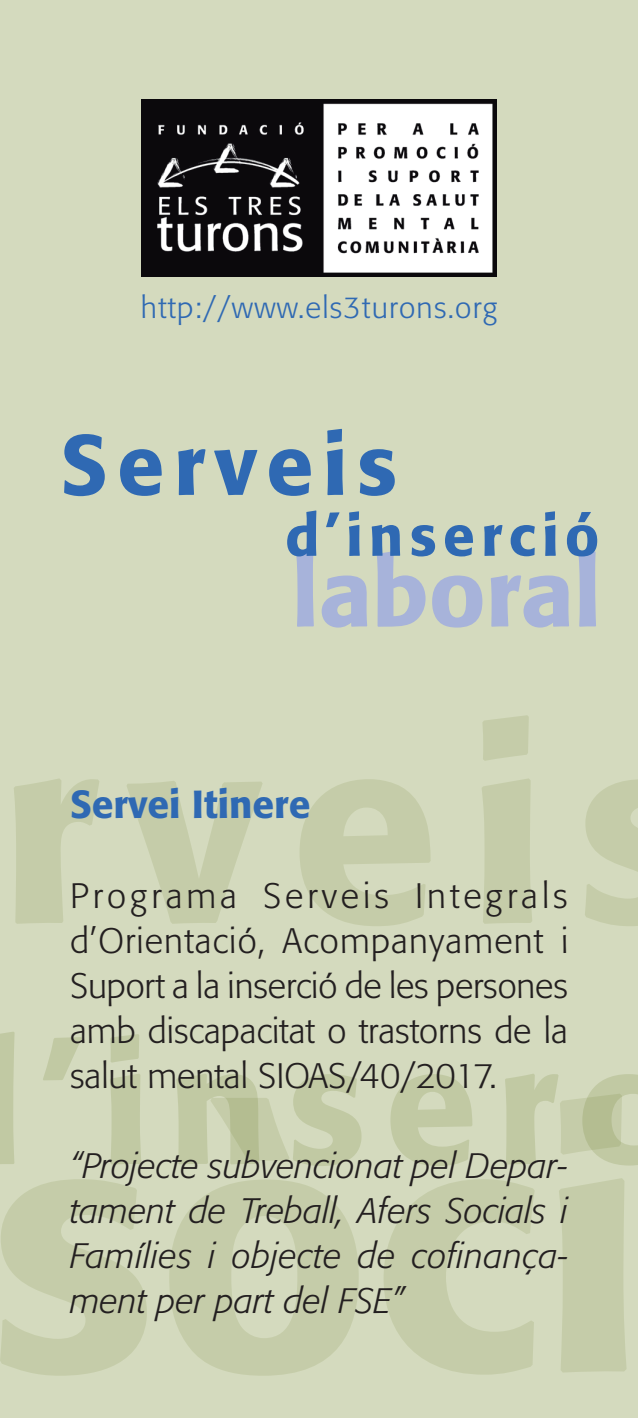
<style>
.page{position:relative;width:638px;height:1418px;background:#fff}
.page>*{position:absolute;margin:0;border:0;box-sizing:border-box;transform-origin:0 0}
.t1{font:500 38.75px "Formata";color:#2f69b3}
.t2{font:300 35px/45px "Formata";color:#231f20;text-align:justify}
.t3{font:italic 300 35px/45px "Formata";letter-spacing:.005em;color:#231f20;text-align:justify}
.t4{font:300 30px "Formata";letter-spacing:.04em;color:#2f69b3}
</style>
<div class="page">
<div style="left:0;top:0;width:638px;height:1417px;background:#d4dabe"></div>
<img style="left:142px;top:99px;width:354px;height:177px">
<svg style="left:0;top:715px;width:638px;height:212px;fill:#d4dabe"></svg>
<svg style="left:0;top:1166px;width:638px;height:209px;fill:#c5cca9"></svg>
<svg style="left:0;top:1031px;width:638px;height:135px;fill:#d4dabe"></svg>
<svg style="left:64px;top:429px;width:331px;height:67px"></svg>
<svg style="left:273px;top:551px;width:323px;height:76px"></svg>
<svg style="left:287px;top:510px;width:310px;height:46px"></svg>
<div style="left:56px;top:561px;width:237px;height:84px;background:#d4dabe"></div>
<div style="left:35px;top:520px;width:238px;height:83px;background:#d4dabe"></div>
<p class="t4" style="left:141px;top:290px;width:358px">http://www.els3turons.org</p>
<p class="t1" style="left:70px;top:780px;width:242px">Servei Itinere</p>
<p class="t2" style="left:70px;top:873px;width:500px">Programa Serveis Integrals d’Orientació, Acompanyament i Suport a la inserció de les persones amb discapacitat o trastorns de la salut mental SIOAS/40/2017.</p>
<p class="t3" style="left:70px;top:1143px;width:500px">“Projecte subvencionat pel Depar&shy;tament de Treball, Afers Socials i Famílies i objecte de cofinança&shy;ment per part del FSE”</p>
</div>
